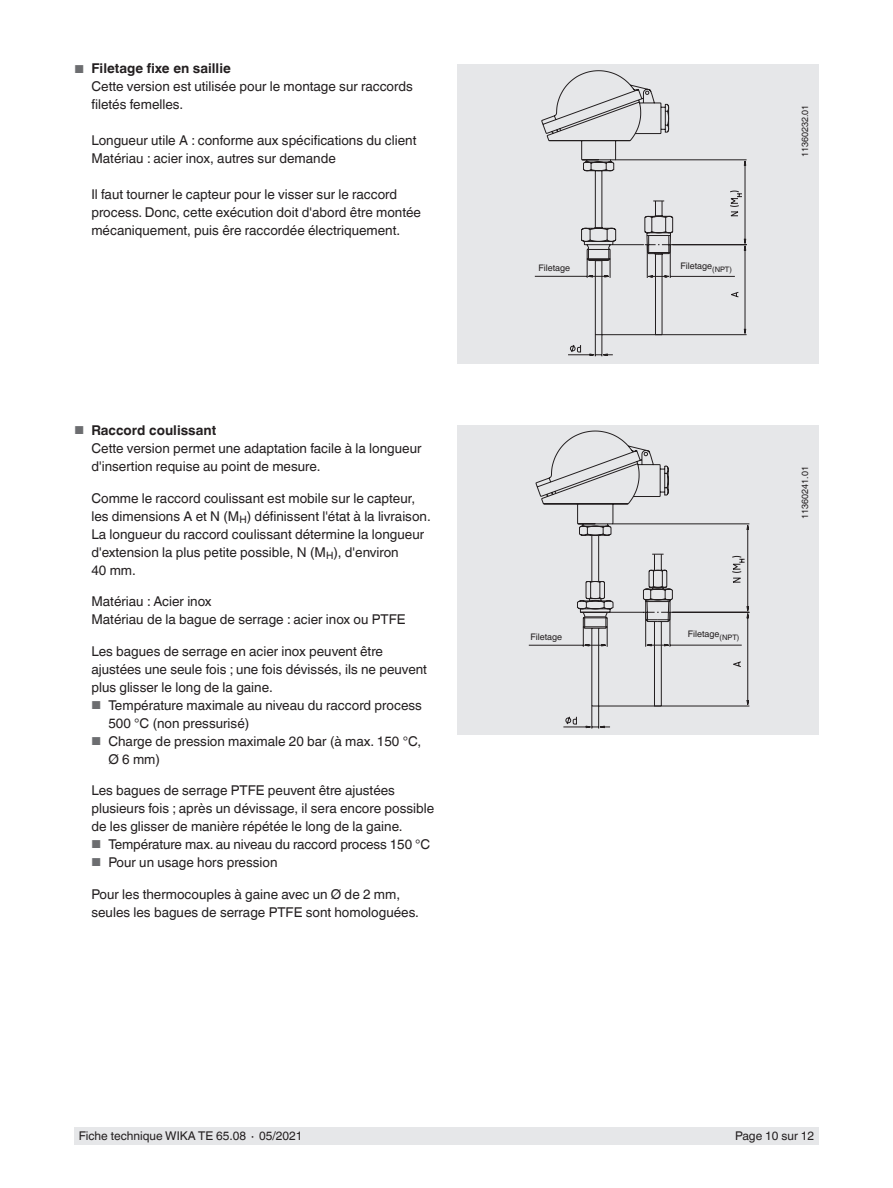
<style>
.page{position:relative;width:893px;height:1188px;background:#fff}
.page>*{position:absolute;margin:0;border:0;box-sizing:border-box;transform-origin:0 0}
.t1{font:13.5px/18px "Helvetica World";color:#231f20}
.t2{font:12px "Helvetica World";color:#231f20}
.t3{font:9px "Helvetica World";color:#231f20}
.s1{font-size:11.55px;color:#6c6d70}
.s2{font-weight:700}
</style>
<div class="page">
<div style="left:74px;top:1128px;width:745px;height:17px;background:#e6e7e9"></div>
<div style="left:457px;top:64px;width:362px;height:300px;background:#e6e7e9"></div>
<div style="left:457px;top:425px;width:362px;height:310px;background:#e6e7e9"></div>
<svg style="left:534px;top:159px;width:213px;height:197px"></svg>
<svg style="left:541px;top:70px;width:133px;height:265px"></svg>
<svg style="left:528px;top:523px;width:221px;height:206px"></svg>
<svg style="left:535px;top:430px;width:152px;height:277px"></svg>
<p class="t1" style="left:91px;top:60px;width:323px;text-indent:-17px"><span class="s1">■</span> <span class="s2">Filetage fixe en saillie<br></span>Cette version est utilisée pour le montage sur raccords filetés femelles.</p>
<p class="t1" style="left:91px;top:132px;width:326px">Longueur utile A : conforme aux spécifications du client<br>Matériau : acier inox, autres sur demande</p>
<p class="t1" style="left:91px;top:186px;width:331px">Il faut tourner le capteur pour le visser sur le raccord process. Donc, cette exécution doit d'abord être montée mécaniquement, puis êre raccordée électriquement.</p>
<p class="t1" style="left:91px;top:421px;width:332px;text-indent:-17px"><span class="s1">■</span> <span class="s2">Raccord coulissant<br></span>Cette version permet une adaptation facile à la longueur d'insertion requise au point de mesure.</p>
<p class="t1" style="left:91px;top:489px;width:341px">Comme le raccord coulissant est mobile sur le capteur, les dimensions A et N (M<sub>H</sub>) définissent l'état à la livraison.<br>La longueur du raccord coulissant détermine la longueur d'extension la plus petite possible, N (M<sub>H</sub>), d'environ<br>40 mm.</p>
<p class="t1" style="left:91px;top:592px;width:316px">Matériau : Acier inox<br>Matériau de la bague de serrage : acier inox ou PTFE</p>
<p class="t1" style="left:91px;top:642px;width:337px">Les bagues de serrage en acier inox peuvent être ajustées une seule fois ; une fois dévissés, ils ne peuvent plus glisser le long de la gaine.</p>
<p class="t1" style="left:108px;top:696px;width:315px;text-indent:-17px"><span class="s1">■</span> Température maximale au niveau du raccord process<br>500 °C (non pressurisé)</p>
<p class="t1" style="left:108px;top:732px;width:314px;text-indent:-17px"><span class="s1">■</span> Charge de pression maximale 20 bar (à max. 150 °C,<br>Ø 6 mm)</p>
<p class="t1" style="left:91px;top:781px;width:344px">Les bagues de serrage PTFE peuvent être ajustées plusieurs fois ; après un dévissage, il sera encore possible de les glisser de manière répétée le long de la gaine.</p>
<p class="t1" style="left:91px;top:835px;width:340px"><span class="s1">■</span> Température max. au niveau du raccord process 150 °C</p>
<p class="t1" style="left:91px;top:853px;width:188px"><span class="s1">■</span> Pour un usage hors pression</p>
<p class="t1" style="left:91px;top:885px;width:329px">Pour les thermocouples à gaine avec un Ø de 2 mm, seules les bagues de serrage PTFE sont homologuées.</p>
<p class="t3" style="left:538px;top:263px;width:33px">Filetage</p>
<p class="t3" style="left:680px;top:260px;width:53px">Filetage<sub>(NPT)</sub></p>
<p class="t3" style="left:800px;top:157px;width:54px;rotate:-90deg">11360232.01</p>
<p class="t3" style="left:530px;top:632px;width:33px">Filetage</p>
<p class="t3" style="left:688px;top:629px;width:53px">Filetage<sub>(NPT)</sub></p>
<p class="t3" style="left:800px;top:519px;width:54px;rotate:-90deg">11360241.01</p>
<p class="t2" style="left:79px;top:1129px;width:225px">Fiche technique WIKA TE 65.08 ∙ 05/2021</p>
<p class="t2" style="left:735px;top:1129px;width:81px">Page 10 sur 12</p>
</div>
